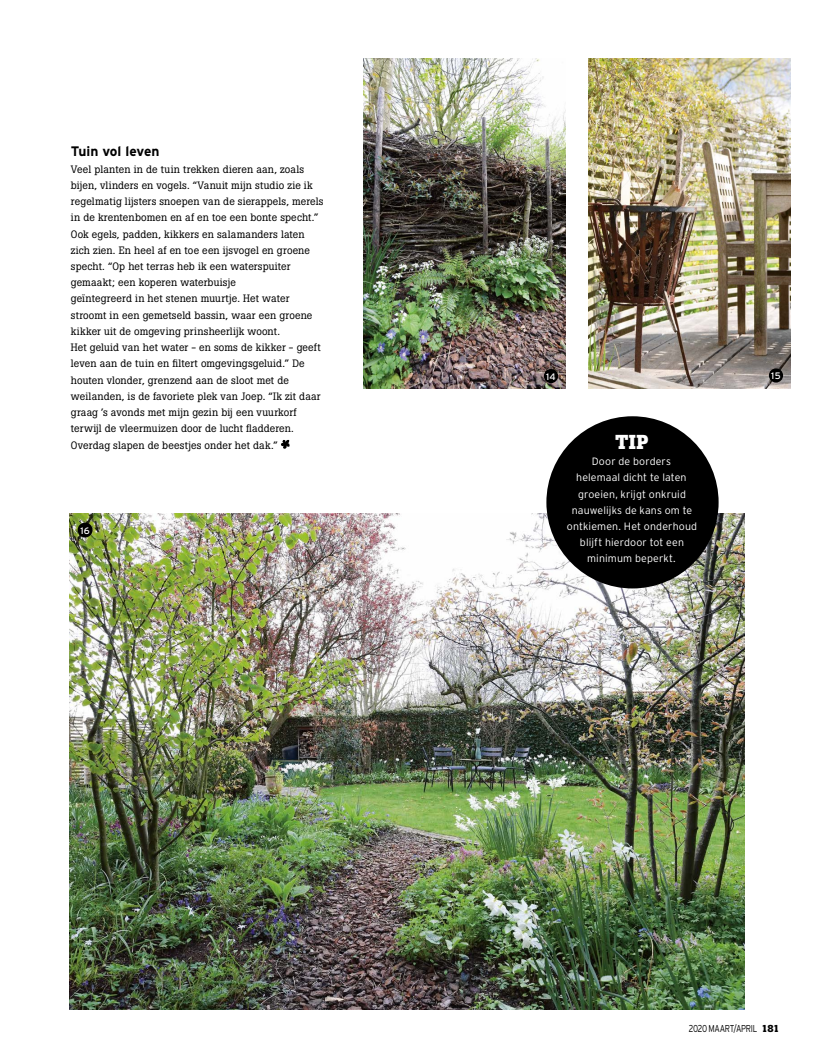
<style>
.page{position:relative;width:815px;height:1063px;background:#fff}
.page>*{position:absolute;margin:0;border:0;box-sizing:border-box;transform-origin:0 0}
.t1{font:700 20px "Boton";color:#fff}
.t2{font:700 13.75px "Interstate";color:#000}
.t3{font:10.62px/16.2px "Boton";letter-spacing:.01em;color:#000}
.t4{font:300 10.62px/16.2px "Interstate";letter-spacing:.01em;color:#fff;text-align:center}
.t5{font:300 10px "Interstate";letter-spacing:-.04em;color:#000;scale:.8 1}
.t6{font:9.38px "Interstate";color:#fff}
.s1{font-family:"Boton";font-weight:700}
</style>
<div class="page">
<img style="left:588px;top:59px;width:202px;height:330px">
<img style="left:363px;top:59px;width:202px;height:330px">
<img style="left:69px;top:514px;width:675px;height:496px">
<svg style="left:281px;top:440px;width:9px;height:9px"></svg>
<div style="left:769px;top:368px;width:14px;height:15px;background:#000;border-radius:50%"></div>
<div style="left:544px;top:369px;width:14px;height:14px;background:#000;border-radius:50%"></div>
<div style="left:78px;top:523px;width:15px;height:14px;background:#000;border-radius:50%"></div>
<div style="left:546px;top:416px;width:173px;height:172px;background:#000;border-radius:50%"></div>
<p class="t2" style="left:71px;top:143px;width:90px">Tuin vol leven</p>
<p class="t3" style="left:71px;top:161px;width:254px">Veel planten in de tuin trekken dieren aan, zoals bijen, vlinders en vogels. “Vanuit mijn studio zie ik regelmatig lijsters snoepen van de sierappels, merels in de krentenbomen en af en toe een bonte specht.” Ook egels, padden, kikkers en salamanders laten zich zien. En heel af en toe een ijsvogel en groene specht. “Op het terras heb ik een waterspuiter gemaakt; een koperen waterbuisje<br>geïntegreerd in het stenen muurtje. Het water stroomt in een gemetseld bassin, waar een groene kikker uit de omgeving prinsheerlijk woont.<br>Het geluid van het water - en soms de kikker - geeft leven aan de tuin en filtert omgevingsgeluid.” De houten vlonder, grenzend aan de sloot met de weilanden, is de favoriete plek van Joep. “Ik zit daar graag ’s avonds met mijn gezin bij een vuurkorf terwijl de vleermuizen door de lucht fladderen.<br>Overdag slapen de beestjes onder het dak.”</p>
<p class="t6" style="left:80px;top:525px;width:11px">16</p>
<p class="t6" style="left:546px;top:371px;width:11px">14</p>
<p class="t6" style="left:771px;top:370px;width:11px">15</p>
<h1 class="t1" style="left:616px;top:430px;width:34px">TIP</h1>
<p class="t4" style="left:567px;top:453px;width:132px">Door de borders<br>helemaal dicht te laten groeien, krijgt onkruid nauwelijks de kans om te ontkiemen. Het onderhoud blijft hierdoor tot een minimum beperkt.</p>
<p class="t5" style="left:689px;top:1022px;width:115px">2020 MAART/APRIL <span class="s1">181</span></p>
</div>
